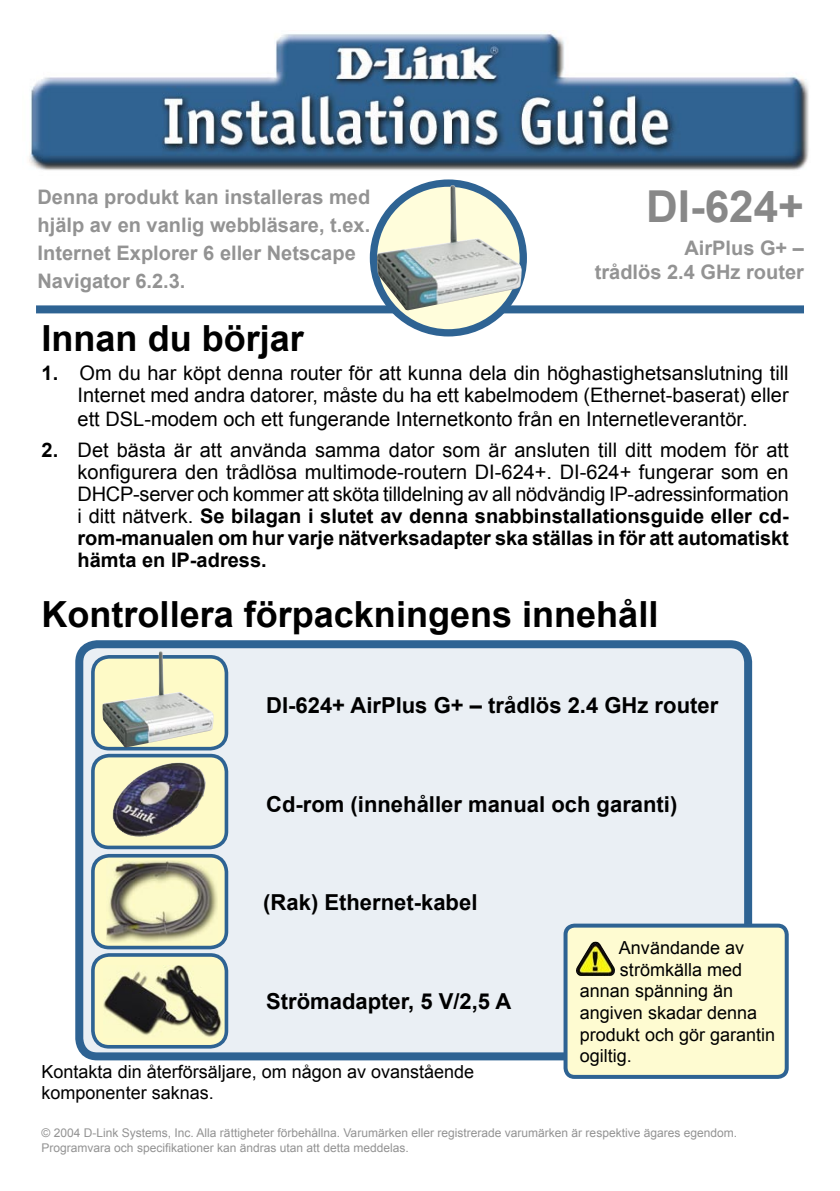
<style>
.page{position:relative;width:840px;height:1191px;background:#fff}
.page>*{position:absolute;margin:0;border:0;box-sizing:border-box;transform-origin:0 0}
.t1{font:700 44px "Arial";color:#888}
.t2{font:700 36px "Arial";color:#000}
.t3{font:700 22px "Arial";color:#000}
.t4{font:20px/22px "Arial";color:#000;text-align:right}
.t5{font:700 20px/28px "Arial";color:#939393}
.t6{font:18px/21.6px "Arial";color:#000}
.t7{font:12px/14.4px "Arial";color:#939393}
.s1{font-weight:700}
</style>
<div class="page">
<img style="left:29px;top:30px;width:780px;height:141px">
<svg style="left:75px;top:640px;width:678px;height:416px;background:#dde5ed"></svg>
<svg style="left:561px;top:921px;width:228px;height:155px;background:#eeeecb"></svg>
<img style="left:594px;top:941px;width:20px;height:33px">
<div style="left:36px;top:305px;width:767px;height:8px;background:#2e6393"></div>
<svg style="left:373px;top:183px;width:150px;height:150px;background:#d9e1cd"></svg>
<div style="left:369px;top:179px;width:157px;height:157px;border:7px solid #2e6393;border-radius:50%"></div>
<img style="left:377px;top:185px;width:144px;height:125px">
<svg style="left:89px;top:653px;width:141px;height:393px;background:#aeb3a0"></svg>
<img style="left:102px;top:651px;width:111px;height:96px">
<p class="t5" style="left:38px;top:184px;width:334px">Denna produkt kan installeras med hjälp av en vanlig webbläsare, t.ex.<br>Internet Explorer 6 eller Netscape<br>Navigator 6.2.3.</p>
<p class="t1" style="left:645px;top:177px;width:159px">DI-624+</p>
<p class="t5" style="left:684px;top:234px;width:121px">AirPlus G+ –</p>
<p class="t5" style="left:594px;top:258px;width:210px">trådlös 2.4 GHz router</p>
<p class="t2" style="left:42px;top:315px;width:264px">Innan du börjar</p>
<p class="t4" style="left:42px;top:362px;width:748px"><span class="s1">1.</span> Om du har köpt denna router för att kunna dela din höghastighetsanslutning till<br>Internet med andra datorer, måste du ha ett kabelmodem (Ethernet-baserat) eller</p>
<p class="t4" style="left:78px;top:408px;width:671px">ett DSL-modem och ett fungerande Internetkonto från en Internetleverantör.</p>
<p class="t4" style="left:78px;top:439px;width:712px;text-align:justify;text-indent:-36px"><span class="s1">2.</span> Det bästa är att använda samma dator som är ansluten till ditt modem för att konfigurera den trådlösa multimode-routern DI-624+. DI-624+ fungerar som en DHCP-server och kommer att sköta tilldelning av all nödvändig IP-adressinformation i ditt nätverk. <span class="s1">Se bilagan i slutet av denna snabbinstallationsguide eller cd&shy;rom-manualen om hur varje nätverksadapter ska ställas in för att automatiskt hämta en IP-adress.</span></p>
<p class="t2" style="left:42px;top:590px;width:618px">Kontrollera förpackningens innehåll</p>
<p class="t3" style="left:266px;top:690px;width:453px">DI-624+ AirPlus G+ – trådlös 2.4 GHz router</p>
<p class="t3" style="left:266px;top:790px;width:412px">Cd-rom (innehåller manual och garanti)</p>
<p class="t3" style="left:263px;top:888px;width:215px">(Rak) Ethernet-kabel</p>
<p class="t3" style="left:266px;top:986px;width:246px">Strömadapter, 5 V/2,5 A</p>
<p class="t6" style="left:41px;top:1060px;width:434px">Kontakta din återförsäljare, om någon av ovanstående komponenter saknas.</p>
<p class="t6" style="left:618px;top:937px;width:127px">Användande av</p>
<p class="t6" style="left:579px;top:959px;width:197px;text-indent:40px">strömkälla med annan spänning än angiven skadar denna produkt och gör garantin ogiltig.</p>
<p class="t7" style="left:41px;top:1125px;width:696px">© 2004 D-Link Systems, Inc. Alla rättigheter förbehållna. Varumärken eller registrerade varumärken är respektive ägares egendom.<br>Programvara och specifikationer kan ändras utan att detta meddelas.</p>
</div>
